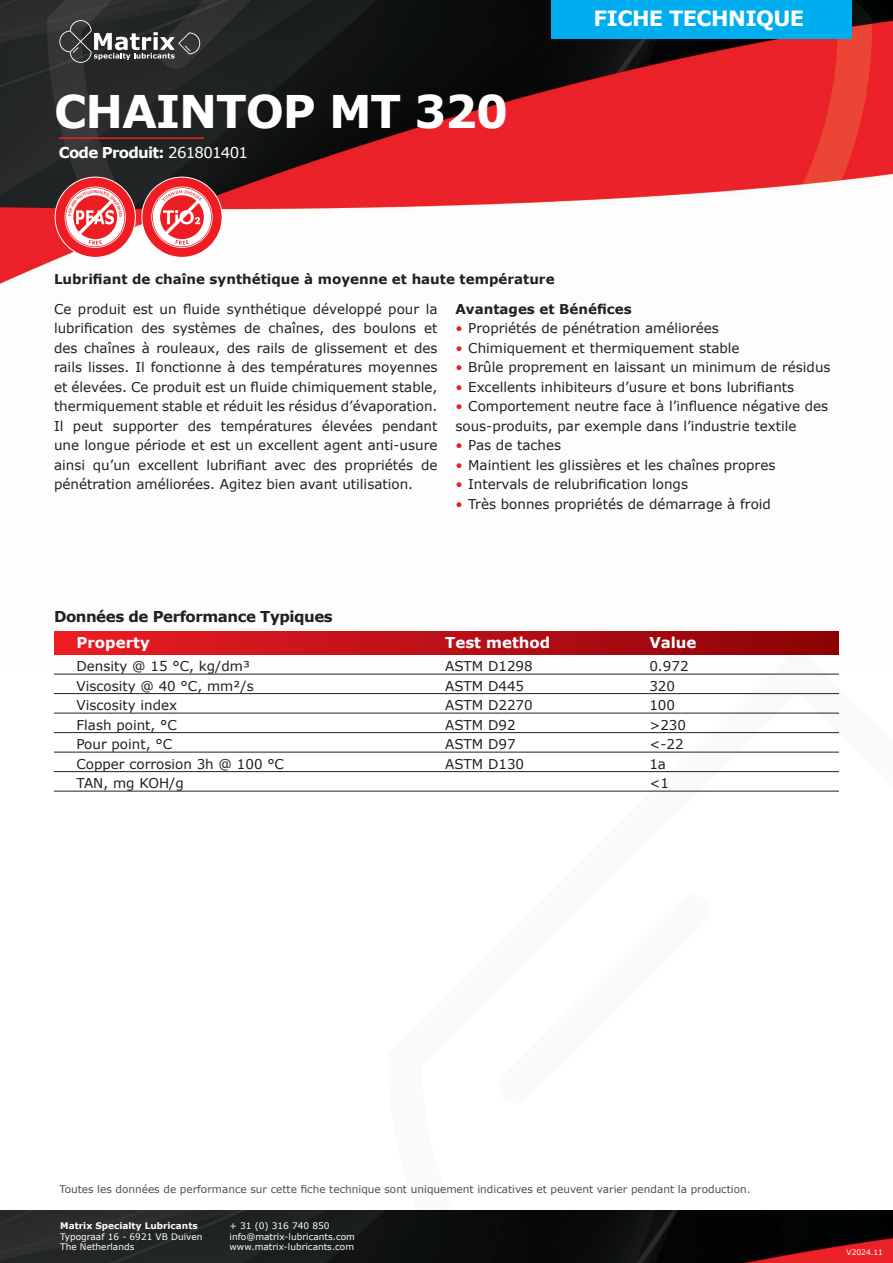
<style>
.page{position:relative;width:893px;height:1263px;background:#fff}
.page>*{position:absolute;margin:0;border:0;box-sizing:border-box;transform-origin:0 0}
.t1{font:700 45px "Verdana";letter-spacing:-.025em;color:#fff}
.t2{font:700 21px "Verdana";letter-spacing:-.03em;color:#fff}
.t3{font:700 15px "Verdana";letter-spacing:-.03em;color:#231f20}
.t4{font:700 15px "Verdana";color:#fff}
.t5{font:700 15px "Verdana";letter-spacing:-.05em;color:#fff}
.t6{font:13.5px/19.5px "Verdana";color:#231f20;text-align:justify}
.t7{font:700 13.5px "Verdana";color:#231f20}
.t8{font:10.5px "Verdana";color:#231f20}
.t9{font:9px/10.5px "Verdana";color:#fff}
.t10{font:700 9px "Verdana";color:#fff}
.t11{font:7.5px "Verdana";color:#fff}
.s1{font-weight:400}
.s2{color:#ee1d23}
</style>
<div class="page">
<img style="left:0;top:0;width:893px;height:632px">
<svg style="left:388px;top:673px;width:505px;height:538px"></svg>
<div style="left:551px;top:0;width:301px;height:38px;background:#00aeef"></div>
<svg style="left:59px;top:20px;width:141px;height:43px;background:#505152"></svg>
<img style="left:0;top:1211px;width:893px;height:52px">
<div style="left:54px;top:632px;width:785px;height:23px;background:linear-gradient(to right,#ec1d26,#8a0207)"></div>
<hr style="left:54px;top:674px;width:785px;height:1px;background:#231f20">
<hr style="left:54px;top:693px;width:785px;height:1px;background:#231f20">
<hr style="left:54px;top:713px;width:785px;height:1px;background:#231f20">
<hr style="left:54px;top:732px;width:785px;height:1px;background:#231f20">
<hr style="left:54px;top:752px;width:785px;height:1px;background:#231f20">
<hr style="left:54px;top:771px;width:785px;height:1px;background:#231f20">
<hr style="left:54px;top:791px;width:785px;height:1px;background:#231f20">
<hr style="left:59px;top:137px;width:145px;height:2px;background:#ee1d23">
<svg style="left:55px;top:177px;width:168px;height:81px"></svg>
<h1 class="t1" style="left:54px;top:83px;width:456px">CHAINTOP MT 320</h1>
<p class="t5" style="left:59px;top:143px;width:191px">Code Produit: <span class="s1">261801401</span></p>
<h2 class="t2" style="left:594px;top:5px;width:212px">FICHE TECHNIQUE</h2>
<p class="t7" style="left:54px;top:270px;width:502px">Lubrifiant de chaîne synthétique à moyenne et haute température</p>
<p class="t6" style="left:54px;top:299px;width:385px">Ce produit est un fluide synthétique développé pour la lubrification des systèmes de chaînes, des boulons et des chaînes à rouleaux, des rails de glissement et des rails lisses. Il fonctionne à des températures moyennes et élevées. Ce produit est un fluide chimiquement stable, thermiquement stable et réduit les résidus d’évaporation.<br>Il peut supporter des températures élevées pendant une longue période et est un excellent agent anti-usure ainsi qu’un excellent lubrifiant avec des propriétés de pénétration améliorées. Agitez bien avant utilisation.</p>
<p class="t7" style="left:455px;top:300px;width:178px">Avantages et Bénéfices</p>
<p class="t6" style="left:455px;top:319px;width:265px"><span class="s2">•</span> Propriétés de pénétration améliorées</p>
<p class="t6" style="left:455px;top:338px;width:286px"><span class="s2">•</span> Chimiquement et thermiquement stable</p>
<p class="t6" style="left:455px;top:358px;width:377px"><span class="s2">•</span> Brûle proprement en laissant un minimum de résidus</p>
<p class="t6" style="left:455px;top:377px;width:340px"><span class="s2">•</span> Excellents inhibiteurs d’usure et bons lubrifiants</p>
<p class="t6" style="left:455px;top:397px;width:374px"><span class="s2">•</span> Comportement neutre face à l’influence négative des sous-produits, par exemple dans l’industrie textile</p>
<p class="t6" style="left:455px;top:436px;width:107px"><span class="s2">•</span> Pas de taches</p>
<p class="t6" style="left:455px;top:455px;width:321px"><span class="s2">•</span> Maintient les glissières et les chaînes propres</p>
<p class="t6" style="left:455px;top:475px;width:234px"><span class="s2">•</span> Intervals de relubrification longs</p>
<p class="t6" style="left:455px;top:494px;width:317px"><span class="s2">•</span> Très bonnes propriétés de démarrage à froid</p>
<p class="t3" style="left:54px;top:607px;width:280px">Données de Performance Typiques</p>
<p class="t4" style="left:76px;top:632px;width:75px">Property</p>
<p class="t4" style="left:445px;top:632px;width:107px">Test method</p>
<p class="t4" style="left:649px;top:632px;width:49px">Value</p>
<p class="t6" style="left:76px;top:657px;width:175px">Density @ 15 °C, kg/dm³</p>
<p class="t6" style="left:445px;top:657px;width:89px">ASTM D1298</p>
<p class="t6" style="left:649px;top:657px;width:41px">0.972</p>
<p class="t6" style="left:76px;top:676px;width:179px">Viscosity @ 40 °C, mm²/s</p>
<p class="t6" style="left:445px;top:676px;width:81px">ASTM D445</p>
<p class="t6" style="left:649px;top:676px;width:27px">320</p>
<p class="t6" style="left:76px;top:696px;width:102px">Viscosity index</p>
<p class="t6" style="left:445px;top:696px;width:89px">ASTM D2270</p>
<p class="t6" style="left:649px;top:696px;width:27px">100</p>
<p class="t6" style="left:76px;top:715px;width:102px">Flash point, °C</p>
<p class="t6" style="left:445px;top:715px;width:72px">ASTM D92</p>
<p class="t6" style="left:649px;top:715px;width:38px">&gt;230</p>
<p class="t6" style="left:76px;top:735px;width:97px">Pour point, °C</p>
<p class="t6" style="left:445px;top:735px;width:72px">ASTM D97</p>
<p class="t6" style="left:649px;top:735px;width:36px">&lt;-22</p>
<p class="t6" style="left:76px;top:754px;width:209px">Copper corrosion 3h @ 100 °C</p>
<p class="t6" style="left:445px;top:754px;width:81px">ASTM D130</p>
<p class="t6" style="left:649px;top:754px;width:18px">1a</p>
<p class="t6" style="left:76px;top:774px;width:109px">TAN, mg KOH/g</p>
<p class="t6" style="left:649px;top:774px;width:21px">&lt;1</p>
<p class="t8" style="left:59px;top:1183px;width:693px">Toutes les données de performance sur cette fiche technique sont uniquement indicatives et peuvent varier pendant la production.</p>
<p class="t10" style="left:60px;top:1220px;width:139px">Matrix Specialty Lubricants</p>
<p class="t9" style="left:60px;top:1231px;width:144px">Typograaf 16 - 6921 VB Duiven<br>The Netherlands</p>
<p class="t9" style="left:230px;top:1221px;width:127px">+ 31 (0) 316 740 850 info@matrix-lubricants.com www.matrix-lubricants.com</p>
<p class="t11" style="left:847px;top:1247px;width:38px">V2024.11</p>
</div>
